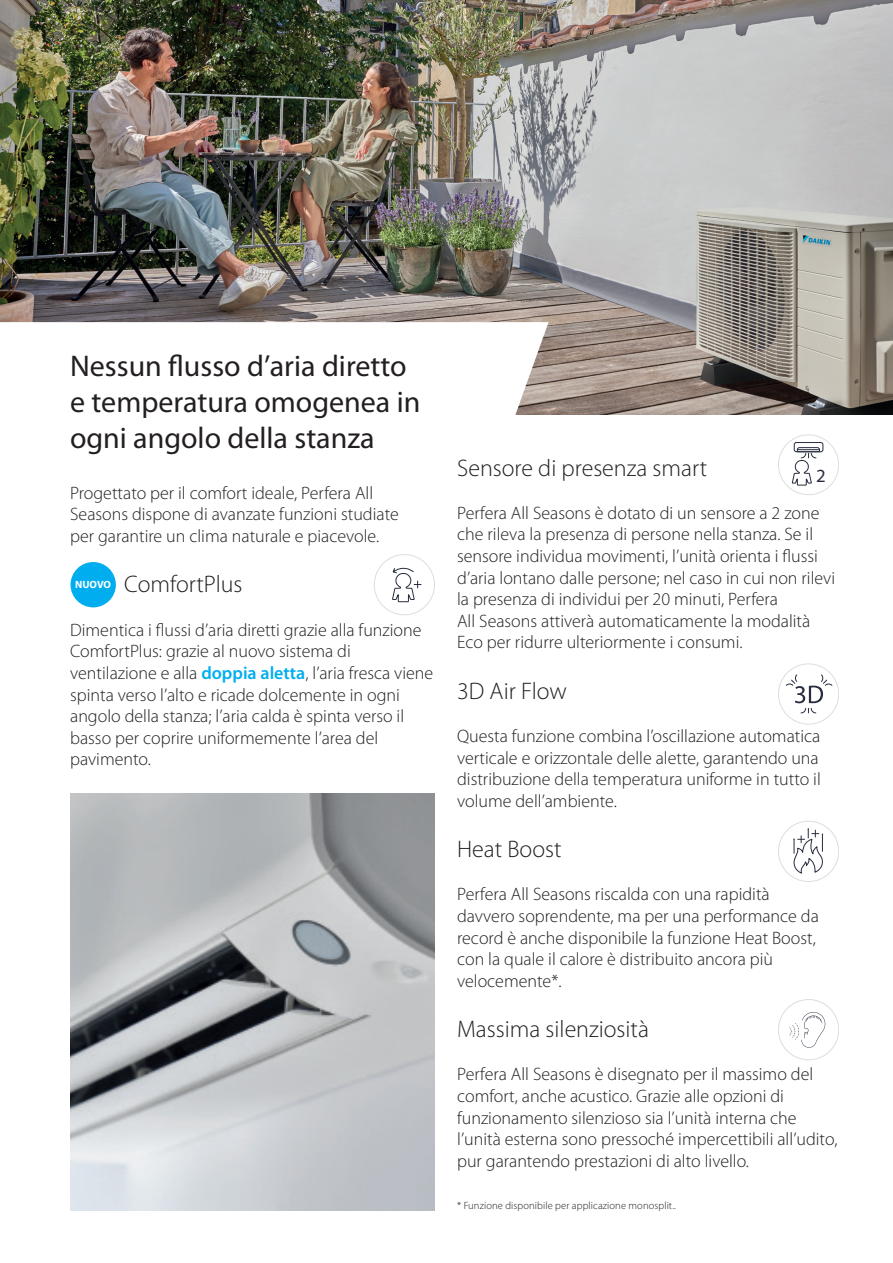
<style>
.page{position:relative;width:893px;height:1263px;background:#fff}
.page>*{position:absolute;margin:0;border:0;box-sizing:border-box;transform-origin:0 0}
.t1{font:30px/36px "Myriad Pro";color:#231f20}
.t2{font:300 24px "Myriad Pro";color:#231f20}
.t3{font:18.6px "Myriad Pro";color:#272d3e}
.t4{font:300 18px/21.6px "Myriad Pro";color:#231f20}
.t5{font:300 10.5px "Myriad Pro";letter-spacing:.01em;color:#231f20}
.t6{font:700 10.5px "Myriad Pro";letter-spacing:-.005em;color:#fff}
.s1{font-weight:600;color:#00aeef}
</style>
<div class="page">
<img style="left:0;top:0;width:893px;height:415px">
<svg style="left:0;top:322px;width:549px;height:294px"></svg>
<div style="left:374px;top:555px;width:60px;height:60px;background:#fff;border-radius:50%"></div>
<div style="left:374px;top:554px;width:61px;height:61px;border:1px solid #dcdedd;border-radius:50%"></div>
<svg style="left:392px;top:567px;width:29px;height:36px"></svg>
<div style="left:778px;top:821px;width:61px;height:61px;border:1px solid #dcdedd;border-radius:50%"></div>
<svg style="left:793px;top:828px;width:30px;height:46px"></svg>
<div style="left:778px;top:664px;width:61px;height:60px;border:1px solid #dcdedd;border-radius:50%"></div>
<svg style="left:786px;top:674px;width:46px;height:39px"></svg>
<div style="left:778px;top:435px;width:61px;height:60px;border:1px solid #dcdedd;border-radius:50%"></div>
<div style="left:794px;top:442px;width:29px;height:10px;border:1px solid #272d3e;border-radius:2px"></div>
<svg style="left:792px;top:447px;width:28px;height:38px"></svg>
<img style="left:70px;top:793px;width:365px;height:417px">
<div style="left:71px;top:563px;width:44px;height:44px;background:#00aeef;border-radius:50%"></div>
<div style="left:71px;top:562px;width:45px;height:45px;border:2px solid #00aeef;border-radius:50%"></div>
<div style="left:778px;top:999px;width:61px;height:61px;border:1px solid #dcdedd;border-radius:50%"></div>
<svg style="left:789px;top:1012px;width:37px;height:36px"></svg>
<h1 class="t1" style="left:70px;top:348px;width:352px">Nessun flusso d’aria diretto e temperatura omogenea in ogni angolo della stanza</h1>
<p class="t4" style="left:70px;top:482px;width:330px">Progettato per il comfort ideale, Perfera All<br>Seasons dispone di avanzate funzioni studiate per garantire un clima naturale e piacevole.</p>
<h2 class="t2" style="left:124px;top:570px;width:120px">ComfortPlus</h2>
<p class="t4" style="left:70px;top:619px;width:365px">Dimentica i flussi d’aria diretti grazie alla funzione ComfortPlus: grazie al nuovo sistema di ventilazione e alla <span class="s1">doppia aletta</span>, l’aria fresca viene spinta verso l’alto e ricade dolcemente in ogni angolo della stanza; l’aria calda è spinta verso il basso per coprire uniformemente l’area del pavimento.</p>
<p class="t6" style="left:75px;top:577px;width:37px">NUOVO</p>
<h2 class="t2" style="left:457px;top:453px;width:252px">Sensore di presenza smart</h2>
<p class="t4" style="left:457px;top:502px;width:380px">Perfera All Seasons è dotato di un sensore a 2 zone che rileva la presenza di persone nella stanza. Se il sensore individua movimenti, l’unità orienta i flussi d’aria lontano dalle persone; nel caso in cui non rilevi la presenza di individui per 20 minuti, Perfera<br>All Seasons attiverà automaticamente la modalità Eco per ridurre ulteriormente i consumi.</p>
<h2 class="t2" style="left:457px;top:676px;width:111px">3D Air Flow</h2>
<p class="t4" style="left:457px;top:725px;width:365px;text-align:justify">Questa funzione combina l’oscillazione automatica verticale e orizzontale delle alette, garantendo una distribuzione della temperatura uniforme in tutto il volume dell’ambiente.</p>
<h2 class="t2" style="left:457px;top:835px;width:106px">Heat Boost</h2>
<p class="t4" style="left:457px;top:883px;width:363px">Perfera All Seasons riscalda con una rapidità davvero soprendente, ma per una performance da record è anche disponibile la funzione Heat Boost, con la quale il calore è distribuito ancora più velocemente*.</p>
<h2 class="t2" style="left:457px;top:1015px;width:193px">Massima silenziosità</h2>
<p class="t4" style="left:457px;top:1063px;width:382px">Perfera All Seasons è disegnato per il massimo del comfort, anche acustico. Grazie alle opzioni di funzionamento silenzioso sia l’unità interna che l’unità esterna sono pressoché impercettibili all’udito, pur garantendo prestazioni di alto livello.</p>
<p class="t3" style="left:816px;top:464px;width:11px">2</p>
<p class="t5" style="left:457px;top:1199px;width:220px">* Funzione disponibile per applicazione monosplit..</p>
</div>
